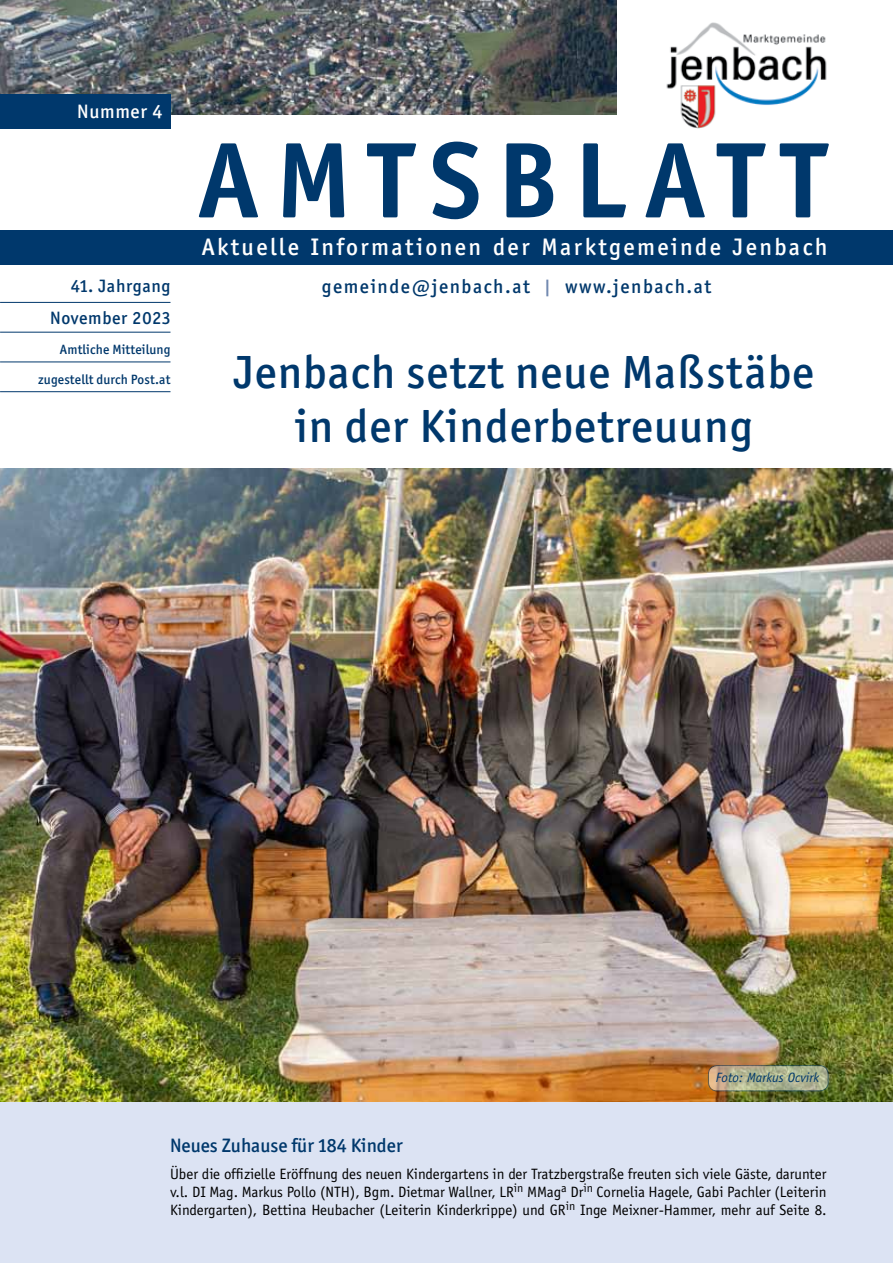
<style>
.page{position:relative;width:893px;height:1263px;background:#fff}
.page>*{position:absolute;margin:0;border:0;box-sizing:border-box;transform-origin:0 0}
.t1{font:700 108px "Officina Sans";letter-spacing:.14em;color:#00386c}
.t2{font:500 46.65px/53.6px "Officina San ITC";letter-spacing:.02em;color:#00386c;text-align:center}
.t3{font:500 24px "Officina San ITC";letter-spacing:.1em;color:#fff}
.t4{font:500 19.5px "Officina San ITC";letter-spacing:.08em;color:#00386c}
.t5{font:500 19.5px "Officina San ITC";color:#00386c}
.t6{font:500 19.5px "Officina San ITC";letter-spacing:.035em;color:#fff}
.t7{font:500 18px/31.5px "Officina San ITC";letter-spacing:.035em;color:#00386c;text-align:right}
.t8{font:15px/18px "Officina Sans";color:#000;text-align:justify}
.t9{font:500 13.5px "Officina San ITC";letter-spacing:.01em;color:#00386c}
.t10{font:italic 13.5px "Officina Sans";color:#00386c}
.s1{color:#7289b0}
</style>
<div class="page">
<div style="left:0;top:1101px;width:893px;height:162px;background:#dce3f3"></div>
<img style="left:666px;top:22px;width:161px;height:107px">
<div style="left:0;top:231px;width:893px;height:34px;background:#00386c"></div>
<img style="left:0;top:0;width:616px;height:114px">
<div style="left:0;top:94px;width:170px;height:34px;background:#00386c"></div>
<hr style="left:0;top:302px;width:170px;height:1px;background:#00386c">
<hr style="left:0;top:332px;width:170px;height:1px;background:#00386c">
<hr style="left:0;top:361px;width:170px;height:1px;background:#00386c">
<hr style="left:0;top:391px;width:170px;height:1px;background:#00386c">
<img style="left:0;top:468px;width:893px;height:633px">
<svg style="left:708px;top:1065px;width:120px;height:26px;background:#b4b390"></svg>
<div style="left:708px;top:1065px;width:120px;height:26px;border:1px solid #00386c;border-radius:9px"></div>
<h3 class="t6" style="left:77px;top:100px;width:87px">Nummer 4</h3>
<p class="t7" style="left:50px;top:270px;width:122px">41. Jahrgang<br>November 2023</p>
<p class="t9" style="left:60px;top:341px;width:112px">Amtliche Mitteilung</p>
<p class="t9" style="left:38px;top:371px;width:134px">zugestellt durch Post.at</p>
<h1 class="t1" style="left:196px;top:113px;width:632px">AMTSBLATT</h1>
<h3 class="t3" style="left:202px;top:233px;width:627px">Aktuelle Informationen der Marktgemeinde Jenbach</h3>
<h3 class="t4" style="left:322px;top:275px;width:391px">gemeinde@jenbach.at <span class="s1">|</span> www.jenbach.at</h3>
<h2 class="t2" style="left:234px;top:346px;width:582px">Jenbach setzt neue Maßstäbe in der Kinderbetreuung</h2>
<p class="t10" style="left:716px;top:1070px;width:105px">Foto: Markus Ocvirk</p>
<h3 class="t5" style="left:170px;top:1133px;width:234px">Neues Zuhause für 184 Kinder</h3>
<p class="t8" style="left:170px;top:1165px;width:658px">Über die offizielle Eröffnung des neuen Kindergartens in der Tratzbergstraße freuten sich viele Gäste, darunter v.l. DI Mag. Markus Pollo (NTH), Bgm. Dietmar Wallner, LR<sup>in</sup> MMag<sup>a</sup> Dr<sup>in</sup> Cornelia Hagele, Gabi Pachler (Leiterin Kindergarten), Bettina Heubacher (Leiterin Kinderkrippe) und GR<sup>in</sup> Inge Meixner-Hammer, mehr auf Seite 8.</p>
</div>
